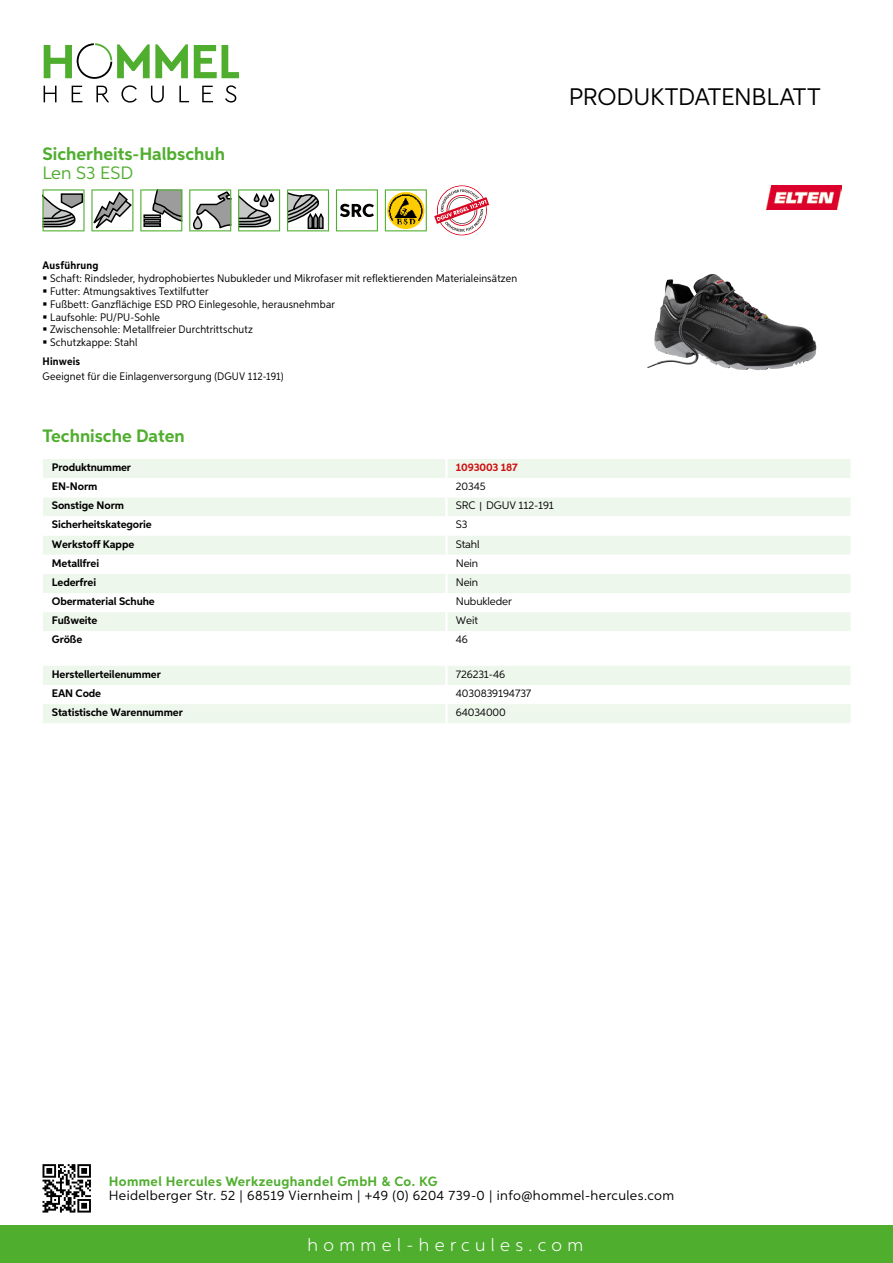
<style>
.page{position:relative;width:893px;height:1263px;background:#fff}
.page>*{position:absolute;margin:0;border:0;box-sizing:border-box;transform-origin:0 0}
.t1{font:24px "Aspira";letter-spacing:-.01em;color:#000}
.t2{font:700 18px "Aspira";color:#50ae2f}
.t3{font:300 18px "Aspira";letter-spacing:.3em;color:#fff}
.t4{font:18px "Aspira";color:#50ae2f}
.t5{font:13.5px "Aspira";letter-spacing:.03em;color:#000}
.t6{font:700 13.5px "Aspira";letter-spacing:.03em;color:#50ae2f}
.t7{font:10.95px/12.8px "Aspira Nar";letter-spacing:.015em;color:#000}
.t8{font:700 10.95px "Aspira";letter-spacing:-.01em;color:#000}
.t9{font:10.95px "Aspira";letter-spacing:-.01em;color:#000}
.t10{font:700 10.95px "Aspira Nar";letter-spacing:.02em;color:#000}
.t11{font:700 10.95px "Aspira";letter-spacing:-.01em;color:#cd1013}
.s1{font-family:"Wuerth Global";font-size:10.5px}
</style>
<div class="page">
<div style="left:0;top:1226px;width:893px;height:37px;background:#50ae2f"></div>
<svg style="left:43px;top:1164px;width:48px;height:48px"></svg>
<svg style="left:194px;top:45px;width:45px;height:33px"></svg>
<svg style="left:44px;top:43px;width:144px;height:36px"></svg>
<svg style="left:44px;top:86px;width:13px;height:16px"></svg>
<svg style="left:72px;top:86px;width:10px;height:16px"></svg>
<svg style="left:96px;top:86px;width:13px;height:16px"></svg>
<svg style="left:121px;top:85px;width:16px;height:18px"></svg>
<svg style="left:151px;top:86px;width:13px;height:17px"></svg>
<svg style="left:179px;top:86px;width:10px;height:16px"></svg>
<svg style="left:202px;top:86px;width:11px;height:16px"></svg>
<svg style="left:225px;top:85px;width:11px;height:18px"></svg>
<div style="left:43px;top:459px;width:807px;height:19px;background:#eef7eb"></div>
<svg style="left:43px;top:498px;width:807px;height:133px;fill:#eef7eb"></svg>
<hr style="left:445px;top:459px;width:3px;height:19px;background:#fff">
<hr style="left:445px;top:497px;width:3px;height:19px;background:#fff">
<hr style="left:445px;top:516px;width:3px;height:20px;background:#fff">
<hr style="left:445px;top:536px;width:3px;height:19px;background:#fff">
<hr style="left:445px;top:555px;width:3px;height:19px;background:#fff">
<hr style="left:445px;top:574px;width:3px;height:19px;background:#fff">
<hr style="left:445px;top:593px;width:3px;height:19px;background:#fff">
<hr style="left:445px;top:612px;width:3px;height:19px;background:#fff">
<svg style="left:43px;top:666px;width:807px;height:57px"></svg>
<hr style="left:445px;top:704px;width:3px;height:19px;background:#fff">
<svg style="left:43px;top:189px;width:90px;height:42px"></svg>
<svg style="left:140px;top:189px;width:42px;height:42px"></svg>
<svg style="left:189px;top:189px;width:42px;height:42px"></svg>
<svg style="left:238px;top:189px;width:42px;height:42px"></svg>
<svg style="left:287px;top:189px;width:42px;height:42px"></svg>
<svg style="left:336px;top:189px;width:42px;height:42px"></svg>
<svg style="left:385px;top:189px;width:42px;height:42px"></svg>
<svg style="left:434px;top:185px;width:55px;height:50px"></svg>
<img style="left:654px;top:274px;width:56px;height:88px">
<img style="left:766px;top:185px;width:76px;height:24px">
<h2 class="t2" style="left:43px;top:142px;width:184px">Sicherheits-Halbschuh</h2>
<h2 class="t4" style="left:43px;top:162px;width:90px">Len S3 ESD</h2>
<h1 class="t1" style="left:569px;top:82px;width:253px">Produktdatenblatt</h1>
<p class="t10" style="left:43px;top:259px;width:58px">Ausführung</p>
<p class="t7" style="left:50px;top:272px;width:468px">Schaft: Rindsleder, hydrophobiertes Nubukleder und Mikrofaser mit reflektierenden Materialeinsätzen Futter: Atmungsaktives Textilfutter<br>Fußbett: Ganzflächige ESD PRO Einlegesohle, herausnehmbar<br>Laufsohle: PU/PU-Sohle<br>Zwischensohle: Metallfreier Durchtrittschutz<br>Schutzkappe: Stahl</p>
<p class="t10" style="left:43px;top:355px;width:39px">Hinweis</p>
<p class="t7" style="left:43px;top:370px;width:242px">Geeignet für die Einlagenversorgung (DGUV 112-191)</p>
<h2 class="t2" style="left:43px;top:425px;width:144px">Technische Daten</h2>
<p class="t8" style="left:52px;top:460px;width:81px">Produktnummer</p>
<p class="t11" style="left:456px;top:460px;width:64px">1093003 187</p>
<p class="t8" style="left:52px;top:480px;width:47px">EN-Norm</p>
<p class="t9" style="left:456px;top:480px;width:31px">20345</p>
<p class="t8" style="left:52px;top:499px;width:74px">Sonstige Norm</p>
<p class="t9" style="left:456px;top:499px;width:100px">SRC <span class="s1">|</span> DGUV 112-191</p>
<p class="t8" style="left:52px;top:518px;width:101px">Sicherheitskategorie</p>
<p class="t9" style="left:456px;top:518px;width:13px">S3</p>
<p class="t8" style="left:52px;top:537px;width:84px">Werkstoff Kappe</p>
<p class="t9" style="left:456px;top:537px;width:25px">Stahl</p>
<p class="t8" style="left:52px;top:556px;width:49px">Metallfrei</p>
<p class="t9" style="left:456px;top:556px;width:24px">Nein</p>
<p class="t8" style="left:52px;top:575px;width:46px">Lederfrei</p>
<p class="t9" style="left:456px;top:575px;width:24px">Nein</p>
<p class="t8" style="left:52px;top:594px;width:104px">Obermaterial Schuhe</p>
<p class="t9" style="left:456px;top:594px;width:58px">N ubukleder</p>
<p class="t8" style="left:52px;top:613px;width:47px">Fußweite</p>
<p class="t9" style="left:456px;top:614px;width:24px">Weit</p>
<p class="t8" style="left:52px;top:633px;width:32px">Größe</p>
<p class="t9" style="left:456px;top:633px;width:14px">46</p>
<p class="t8" style="left:52px;top:667px;width:111px">Herstellerteilenummer</p>
<p class="t9" style="left:456px;top:667px;width:51px">726231-46</p>
<p class="t8" style="left:52px;top:686px;width:51px">EAN Code</p>
<p class="t9" style="left:456px;top:686px;width:77px">4030839194737</p>
<p class="t8" style="left:52px;top:705px;width:132px">Statistische Warennummer</p>
<p class="t9" style="left:456px;top:705px;width:52px">64034000</p>
<p class="t6" style="left:109px;top:1172px;width:330px">Hommel Hercules Werkzeughandel GmbH &amp; Co. KG</p>
<p class="t5" style="left:109px;top:1187px;width:567px">Heidelberger Str. 52 | 68519 Viernheim | +49 (0) 6204 739-0 | info@hommel-hercules.com</p>
<h2 class="t3" style="left:307px;top:1234px;width:277px">hommel-hercules.com</h2>
</div>
